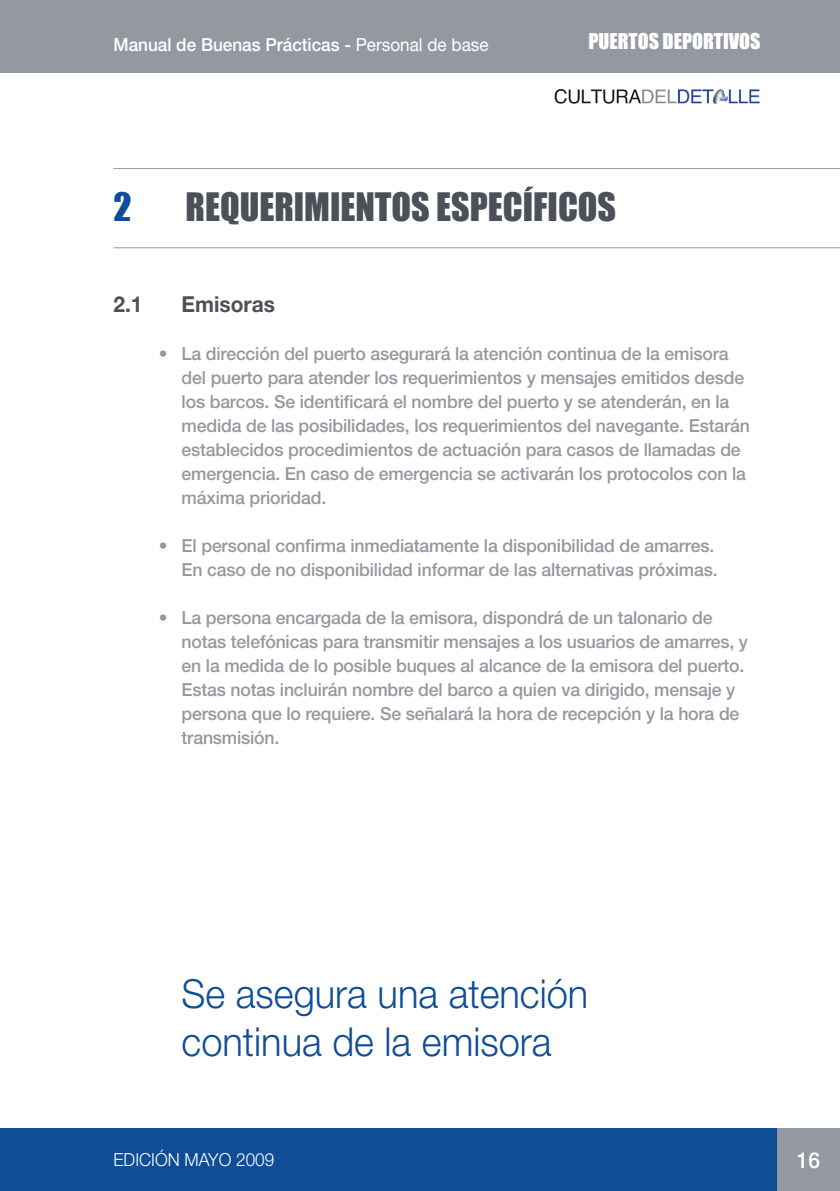
<style>
.page{position:relative;width:840px;height:1191px;background:#fff}
.page>*{position:absolute;margin:0;border:0;box-sizing:border-box;transform-origin:0 0}
.t1{font:300 40px/48px "Helvetica Neue";color:#0f4d96;scale:.95 1}
.t2{font:36px "Impact";color:#4b5059}
.t3{font:36px "Impact";color:#0f4d96}
.t4{font:700 22px "Helvetica Neue";color:#4b5059;scale:.95 1}
.t5{font:500 22px "Helvetica Neue";color:#fff;scale:.95 1}
.t6{font:20px "Impact";color:#fff}
.t7{font:500 18px/24px "Helvetica Neue";letter-spacing:-.01em;color:#9499a1}
.t8{font:500 18px "Helvetica Neue";color:#fff;scale:.95 1}
.t9{font:300 18px "Helvetica Neue";color:#fff;scale:.95 1}
.s1{font-weight:400}
</style>
<div class="page">
<div style="left:0;top:0;width:839px;height:72px;background:#9499a1"></div>
<div style="left:0;top:1128px;width:838px;height:63px;background:#0f4d96"></div>
<div style="left:777px;top:1128px;width:62px;height:63px;background:#9499a1"></div>
<img style="left:554px;top:89px;width:206px;height:15px">
<hr style="left:113px;top:168px;width:726px;height:1px;background:#9499a1">
<hr style="left:113px;top:247px;width:726px;height:1px;background:#9499a1">
<p class="t8" style="left:113px;top:34px;width:396px">Manual de Buenas Prácticas - <span class="s1">Personal de base</span></p>
<p class="t6" style="left:588px;top:29px;width:173px">PUERTOS DEPORTIVOS</p>
<h2 class="t3" style="left:113px;top:184px;width:20px">2</h2>
<h2 class="t2" style="left:185px;top:184px;width:71px">REQUERI</h2>
<h2 class="t2" style="left:304px;top:184px;width:149px">MIENTOS ESPE</h2>
<h2 class="t2" style="left:502px;top:184px;width:95px">CÍFICOS</h2>
<p class="t4" style="left:113px;top:291px;width:32px">2.1</p>
<p class="t4" style="left:181px;top:291px;width:100px">Emisoras</p>
<p class="t7" style="left:181px;top:341px;width:569px;text-indent:-23px">• La dirección del puerto asegurará la atención continua de la emisora del puerto para atender los requerimientos y mensajes emitidos desde los barcos. Se identificará el nombre del puerto y se atenderán, en la medida de las posibilidades, los requerimientos del navegante. Estarán establecidos procedimientos de actuación para casos de llamadas de emergencia. En caso de emergencia se activarán los protocolos con la máxima prioridad.</p>
<p class="t7" style="left:159px;top:533px;width:560px;text-align:right">• El personal confirma inmediatamente la disponibilidad de amarres.<br>En caso de no disponibilidad informar de las alternativas próximas.</p>
<p class="t7" style="left:181px;top:605px;width:567px;text-indent:-23px">• La persona encargada de la emisora, dispondrá de un talonario de notas telefónicas para transmitir mensajes a los usuarios de amarres, y en la medida de lo posible buques al alcance de la emisora del puerto.<br>Estas notas incluirán nombre del barco a quien va dirigido, mensaje y persona que lo requiere. Se señalará la hora de recepción y la hora de transmisión.</p>
<h1 class="t1" style="left:181px;top:969px;width:429px">Se asegura una atención continua de la emisora</h1>
<p class="t9" style="left:113px;top:1148px;width:171px">edición Mayo 2009</p>
<p class="t5" style="left:796px;top:1147px;width:26px">16</p>
</div>
